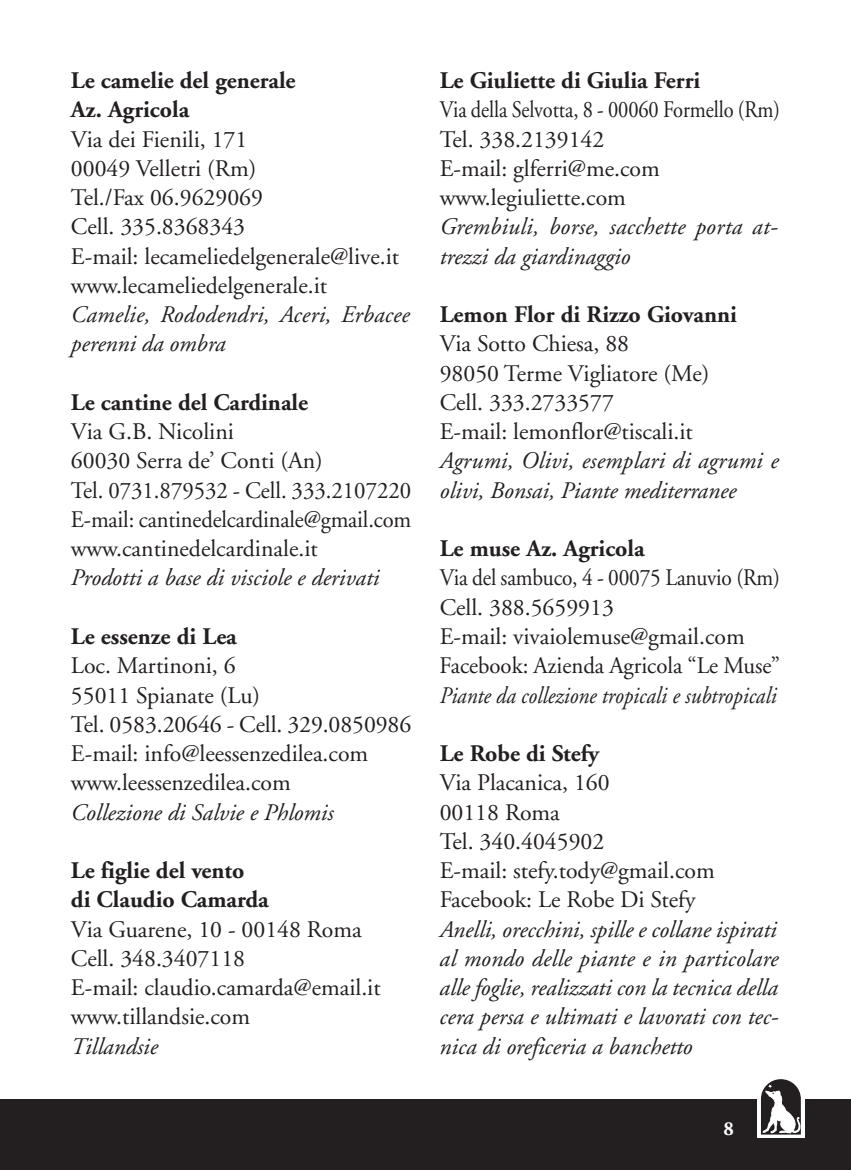
<style>
.page{position:relative;width:851px;height:1170px;background:#fff}
.page>*{position:absolute;margin:0;border:0;box-sizing:border-box;transform-origin:0 0}
.t1{font:23.75px/29.2px "Adobe Garamond";color:#231f20}
.t2{font:italic 23.75px/29.2px "Adobe Garamond";color:#231f20}
.t3{font:700 23.75px/29.2px "Adobe Garamond";color:#231f20}
.t4{font:23.75px/29.2px "Adobe Garamond";color:#231f20;scale:.9 1}
.t5{font:23.75px/29.2px "Adobe Garamond";color:#231f20;scale:.86 1}
.t6{font:italic 23.75px "Adobe Garamond";color:#231f20;scale:.9 1}
.t7{font:700 20px "Adobe Garamond";color:#fff}
</style>
<div class="page">
<div style="left:0;top:1098px;width:850px;height:71px;background:#231f20"></div>
<div style="left:757px;top:1075px;width:47px;height:62px;background:#fff"></div>
<svg style="left:761px;top:1079px;width:40px;height:55px"></svg>
<p class="t3" style="left:71px;top:68px;width:226px">Le camelie del generale<br>Az. Agricola</p>
<p class="t1" style="left:71px;top:126px;width:329px">Via dei Fienili, 171<br>00049 Velletri (Rm)<br>Tel./Fax 06.9629069<br>Cell. 335.8368343<br>E-mail: lecameliedelgenerale@live.it www.lecameliedelgenerale.it</p>
<p class="t2" style="left:71px;top:302px;width:340px">Camelie, Rododendri, Aceri, Erbacee perenni da ombra</p>
<p class="t3" style="left:71px;top:390px;width:238px">Le cantine del Cardinale</p>
<p class="t1" style="left:71px;top:419px;width:342px">Via G.B. Nicolini<br>60030 Serra de’ Conti (An)<br>Tel. 0731.879532 - Cell. 333.2107220<br>E-mail: cantinedelcardinale@gmail.com www.cantinedelcardinale.it</p>
<p class="t2" style="left:71px;top:565px;width:310px">Prodotti a base di visciole e derivati</p>
<p class="t3" style="left:71px;top:624px;width:167px">Le essenze di Lea</p>
<p class="t1" style="left:71px;top:653px;width:342px">Loc. Martinoni, 6<br>55011 Spianate (Lu)<br>Tel. 0583.20646 - Cell. 329.0850986<br>E-mail: info@leessenzedilea.com www.leessenzedilea.com</p>
<p class="t2" style="left:71px;top:799px;width:264px">Collezione di Salvie e Phlomis</p>
<p class="t3" style="left:71px;top:857px;width:199px">Le figlie del vento di Claudio Camarda</p>
<p class="t1" style="left:71px;top:916px;width:311px">Via Guarene, 10 - 00148 Roma<br>Cell. 348.3407118<br>E-mail: claudio.camarda@email.it www.tillandsie.com</p>
<p class="t2" style="left:71px;top:1033px;width:89px">Tillandsie</p>
<p class="t3" style="left:439px;top:68px;width:262px">Le Giuliette di Giulia Ferri</p>
<p class="t5" style="left:439px;top:97px;width:397px">Via della Selvotta, 8 - 00060 Formello (Rm)<br>Tel. 338.2139142<br>E-mail: glferri@me.com www.legiuliette.com</p>
<p class="t2" style="left:439px;top:214px;width:338px">Grembiuli, borse, sacchette porta at&shy;trezzi da giardinaggio</p>
<p class="t3" style="left:439px;top:302px;width:299px">Lemon Flor di Rizzo Giovanni</p>
<p class="t1" style="left:439px;top:331px;width:271px">Via Sotto Chiesa, 88<br>98050 Terme Vigliatore (Me)<br>Cell. 333.2733577<br>E-mail: lemonflor@tiscali.it</p>
<p class="t2" style="left:439px;top:448px;width:340px">Agrumi, Olivi, esemplari di agrumi e olivi, Bonsai, Piante mediterranee</p>
<p class="t3" style="left:439px;top:536px;width:206px">Le muse Az. Agricola</p>
<p class="t4" style="left:439px;top:565px;width:380px">Via del sambuco, 4 - 00075 Lanuvio (Rm)<br>Cell. 388.5659913<br>E-mail: vivaiolemuse@gmail.com<br>Facebook: Azienda Agricola “Le Muse”</p>
<p class="t6" style="left:439px;top:685px;width:376px">Piante da collezione tropicali e subtropicali</p>
<p class="t3" style="left:439px;top:741px;width:161px">Le Robe di Stefy</p>
<p class="t1" style="left:439px;top:770px;width:276px">Via Placanica, 160<br>00118 Roma<br>Tel. 340.4045902<br>E-mail: stefy.tody@gmail.com<br>Facebook: Le Robe Di Stefy</p>
<p class="t2" style="left:439px;top:916px;width:340px;text-align:justify">Anelli, orecchini, spille e collane ispirati al mondo delle piante e in particolare alle foglie, realizzati con la tecnica della cera persa e ultimati e lavorati con tec&shy;nica di oreficeria a banchetto</p>
<p class="t7" style="left:723px;top:1120px;width:12px">8</p>
</div>
